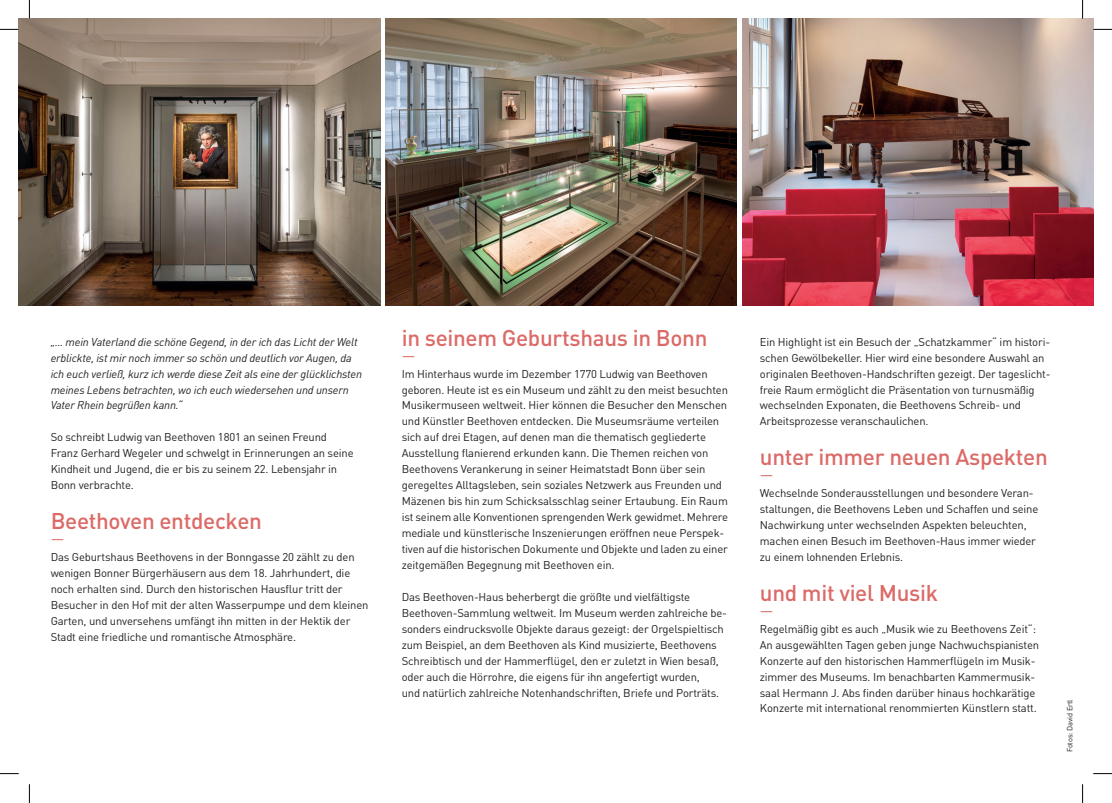
<style>
.page{position:relative;width:1112px;height:803px;background:#fff}
.page>*{position:absolute;margin:0;border:0;box-sizing:border-box;transform-origin:0 0}
.t1{font:500 22.5px "DIN Pro";letter-spacing:-.015em;color:#dc6a67}
.t2{font:15px "DIN Pro";color:#dc6a67}
.t3{font:11.25px/16px "DIN Pro";letter-spacing:-.015em;color:#231f20}
.t4{font:italic 11.25px/16px "DIN Pro";letter-spacing:-.015em;color:#231f20}
.t5{font:7.5px "DIN Pro";letter-spacing:-.015em;color:#231f20}
</style>
<div class="page">
<img style="left:385px;top:19px;width:351px;height:287px">
<img style="left:19px;top:19px;width:361px;height:287px">
<img style="left:742px;top:19px;width:350px;height:287px">
<svg style="left:0;top:29px;width:19px;height:1px"></svg>
<svg style="left:1092px;top:29px;width:19px;height:1px"></svg>
<svg style="left:0;top:773px;width:19px;height:1px"></svg>
<svg style="left:1093px;top:773px;width:18px;height:1px"></svg>
<svg style="left:29px;top:0;width:1px;height:19px"></svg>
<svg style="left:29px;top:784px;width:1px;height:19px"></svg>
<svg style="left:1081px;top:0;width:2px;height:19px"></svg>
<svg style="left:1082px;top:784px;width:1px;height:19px"></svg>
<p class="t4" style="left:51px;top:333px;width:308px">„… mein Vaterland die schöne Gegend, in der ich das Licht der Welt erblickte, ist mir noch immer so schön und deutlich vor Augen, da</p>
<p class="t4" style="left:51px;top:365px;width:313px">ich euch verließ, kurz ich werde diese Zeit als eine der glücklichsten</p>
<p class="t4" style="left:51px;top:381px;width:299px">meines Lebens betrachten, wo ich euch wiedersehen und unsern</p>
<p class="t4" style="left:51px;top:397px;width:133px">Vater Rhein begrüßen kann.“</p>
<p class="t3" style="left:51px;top:429px;width:278px">So schreibt Ludwig van Beethoven 1801 an seinen Freund</p>
<p class="t3" style="left:51px;top:445px;width:304px">Franz Gerhard Wegeler und schwelgt in Erinnerungen an seine<br>Kindheit und Jugend, die er bis zu seinem 22. Lebensjahr in</p>
<p class="t3" style="left:51px;top:477px;width:85px">Bonn verbrachte.</p>
<p class="t1" style="left:51px;top:506px;width:213px">Beethoven entdecken</p>
<p class="t2" style="left:51px;top:529px;width:15px">—</p>
<p class="t3" style="left:51px;top:548px;width:305px">Das Geburtshaus Beethovens in der Bonngasse 20 zählt zu den wenigen Bonner Bürgerhäusern aus dem 18. Jahrhundert, die</p>
<p class="t3" style="left:51px;top:580px;width:293px">noch erhalten sind. Durch den historischen Hausflur tritt der</p>
<p class="t3" style="left:51px;top:596px;width:319px">Besucher in den Hof mit der alten Wasserpumpe und dem kleinen<br>Garten, und unversehens umfängt ihn mitten in der Hektik der</p>
<p class="t3" style="left:51px;top:628px;width:247px">Stadt eine friedliche und romantische Atmosphäre.</p>
<p class="t1" style="left:401px;top:322px;width:307px">in seinem Geburtshaus in Bonn</p>
<p class="t2" style="left:401px;top:346px;width:15px">—</p>
<p class="t3" style="left:401px;top:365px;width:307px">Im Hinterhaus wurde im Dezember 1770 Ludwig van Beethoven</p>
<p class="t3" style="left:401px;top:381px;width:328px">geboren. Heute ist es ein Museum und zählt zu den meist besuchten</p>
<p class="t3" style="left:401px;top:397px;width:327px">Musikermuseen weltweit. Hier können die Besucher den Menschen und Künstler Beethoven entdecken. Die Museumsräume verteilen sich auf drei Etagen, auf denen man die thematisch gegliederte Ausstellung flanierend erkunden kann. Die Themen reichen von Beethovens Verankerung in seiner Heimatstadt Bonn über sein geregeltes Alltagsleben, sein soziales Netzwerk aus Freunden und</p>
<p class="t3" style="left:401px;top:493px;width:328px">Mäzenen bis hin zum Schicksalsschlag seiner Ertaubung. Ein Raum</p>
<p class="t3" style="left:401px;top:508px;width:327px">ist seinem alle Konventionen sprengenden Werk gewidmet. Mehrere</p>
<p class="t3" style="left:401px;top:524px;width:324px">mediale und künstlerische Inszenierungen eröffnen neue Perspek-</p>
<p class="t3" style="left:401px;top:540px;width:327px">tiven auf die historischen Dokumente und Objekte und laden zu einer</p>
<p class="t3" style="left:401px;top:556px;width:214px">zeitgemäßen Begegnung mit Beethoven ein.</p>
<p class="t3" style="left:401px;top:588px;width:290px">Das Beethoven-Haus beherbergt die größte und vielfältigste</p>
<p class="t3" style="left:401px;top:604px;width:327px">Beethoven-Sammlung weltweit. Im Museum werden zahlreiche be&shy;sonders eindrucksvolle Objekte daraus gezeigt: der Orgelspieltisch zum Beispiel, an dem Beethoven als Kind musizierte, Beethovens Schreibtisch und der Hammerflügel, den er zuletzt in Wien besaß, oder auch die Hörrohre, die eigens für ihn angefertigt wurden,</p>
<p class="t3" style="left:401px;top:684px;width:319px">und natürlich zahlreiche Notenhandschriften, Briefe und Porträts.</p>
<p class="t3" style="left:759px;top:333px;width:292px">Ein Highlight ist ein Besuch der „Schatzkammer“ im histori&shy;schen Gewölbekeller. Hier wird eine besondere Auswahl an</p>
<p class="t3" style="left:759px;top:365px;width:292px">originalen Beethoven-Handschriften gezeigt. Der tageslicht-</p>
<p class="t3" style="left:759px;top:381px;width:276px">freie Raum ermöglicht die Präsentation von turnusmäßig wechselnden Exponaten, die Beethovens Schreib- und</p>
<p class="t3" style="left:759px;top:413px;width:170px">Arbeitsprozesse veranschaulichen.</p>
<p class="t1" style="left:759px;top:442px;width:289px">unter immer neuen Aspekten</p>
<p class="t2" style="left:759px;top:466px;width:15px">—</p>
<p class="t3" style="left:759px;top:485px;width:275px">Wechselnde Sonderausstellungen und besondere Veran-</p>
<p class="t3" style="left:759px;top:501px;width:280px">staltungen, die Beethovens Leben und Schaffen und seine</p>
<p class="t3" style="left:759px;top:516px;width:268px">Nachwirkung unter wechselnden Aspekten beleuchten,</p>
<p class="t3" style="left:759px;top:532px;width:277px">machen einen Besuch im Beethoven-Haus immer wieder</p>
<p class="t3" style="left:759px;top:548px;width:145px">zu einem lohnenden Erlebnis.</p>
<p class="t1" style="left:759px;top:577px;width:180px">und mit viel Musik</p>
<p class="t2" style="left:759px;top:601px;width:15px">—</p>
<p class="t3" style="left:759px;top:620px;width:277px">Regelmäßig gibt es auch „Musik wie zu Beethovens Zeit“:</p>
<p class="t3" style="left:759px;top:636px;width:281px">An ausgewählten Tagen geben junge Nachwuchspianisten<br>Konzerte auf den historischen Hammerflügeln im Musik-</p>
<p class="t3" style="left:759px;top:668px;width:277px">zimmer des Museums. Im benachbarten Kammermusik-</p>
<p class="t3" style="left:759px;top:684px;width:278px">saal Hermann J. Abs finden darüber hinaus hochkarätige<br>Konzerte mit international renommierten Künstlern statt.</p>
<p class="t5" style="left:1064px;top:752px;width:55px;rotate:-90deg">Fotos: David Ertl</p>
</div>
